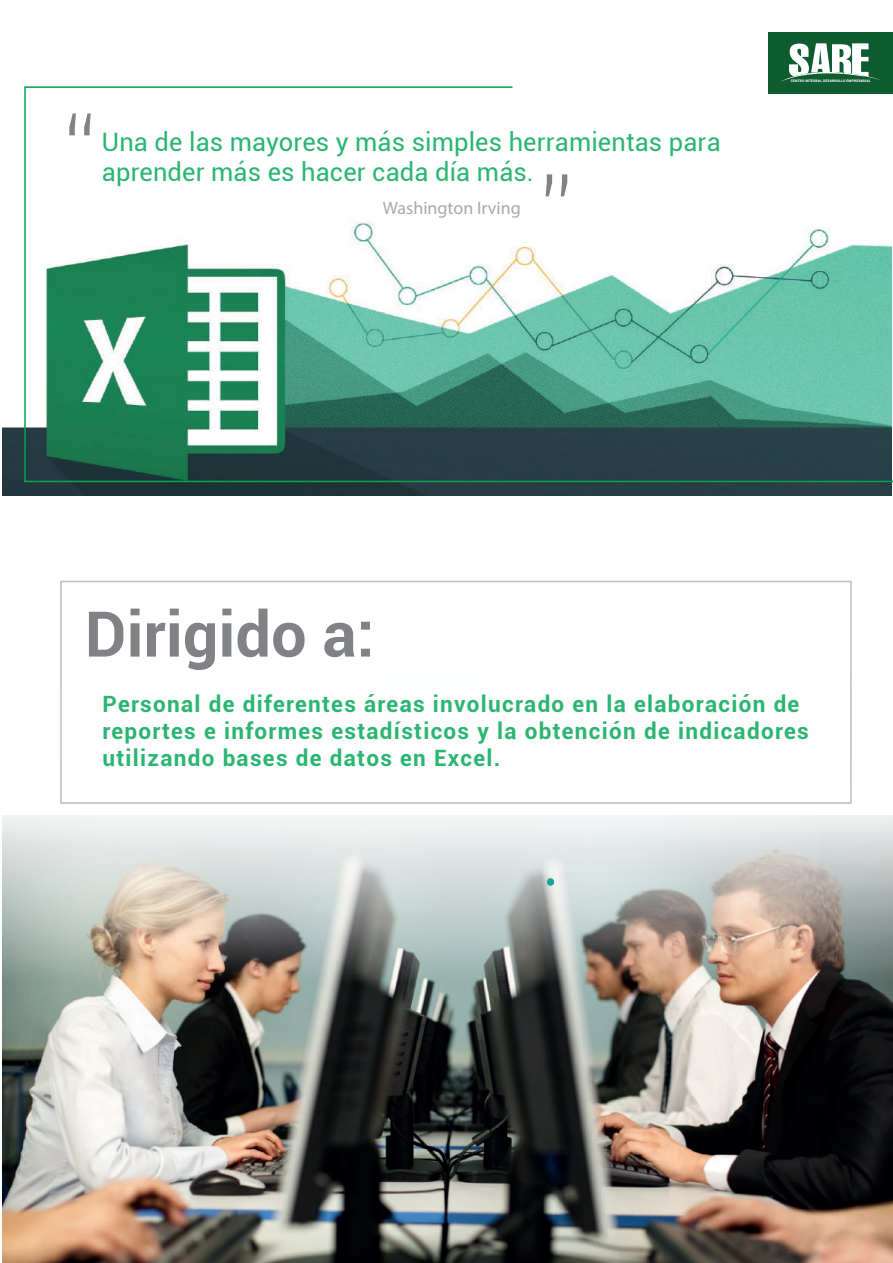
<style>
.page{position:relative;width:893px;height:1263px;background:#fff}
.page>*{position:absolute;margin:0;border:0;box-sizing:border-box;transform-origin:0 0}
.t1{font:300 92.4px "Roboto";color:#808285}
.t2{font:700 63px "Roboto";color:#808285}
.t3{font:25.5px "Roboto";letter-spacing:.005em;color:#2bb572}
.t4{font:700 22.5px/27px "Roboto";letter-spacing:.06em;color:#2bb572}
.t5{font:18px "Myriad Pro";color:#a8a9ad}
.t6{font:900 3.45px "Roboto";letter-spacing:.04em;color:#fff}
</style>
<div class="page">
<img style="left:3px;top:816px;width:890px;height:447px">
<img style="left:2px;top:815px;width:890px;height:165px">
<img style="left:3px;top:427px;width:888px;height:68px">
<svg style="left:546px;top:878px;width:9px;height:8px"></svg>
<svg style="left:24px;top:86px;width:869px;height:397px"></svg>
<div style="left:768px;top:32px;width:125px;height:62px;background:#0e5c30"></div>
<svg style="left:781px;top:43px;width:99px;height:39px"></svg>
<div style="left:60px;top:581px;width:792px;height:223px;border:2px solid #bcbdc0"></div>
<h1 class="t1" style="left:63px;top:82px;width:34px">“</h1>
<p class="t3" style="left:102px;top:124px;width:620px">Una de las mayores y más simples herramientas para</p>
<p class="t3" style="left:102px;top:154px;width:433px">aprender más es hacer cada día más.</p>
<p class="t5" style="left:383px;top:197px;width:139px">Washington Irving</p>
<h1 class="t1" style="left:540px;top:143px;width:33px">”</h1>
<p class="t6" style="left:791px;top:78px;width:81px">CENTRO INTEGRAL DESARROLLO EMPRESARIAL</p>
<h2 class="t2" style="left:85px;top:590px;width:291px">Dirigido a:</h2>
<p class="t4" style="left:103px;top:690px;width:708px">Personal de diferentes áreas involucrado en la elaboración de reportes e informes estadísticos y la obtención de indicadores utilizando bases de datos en Excel.</p>
</div>
